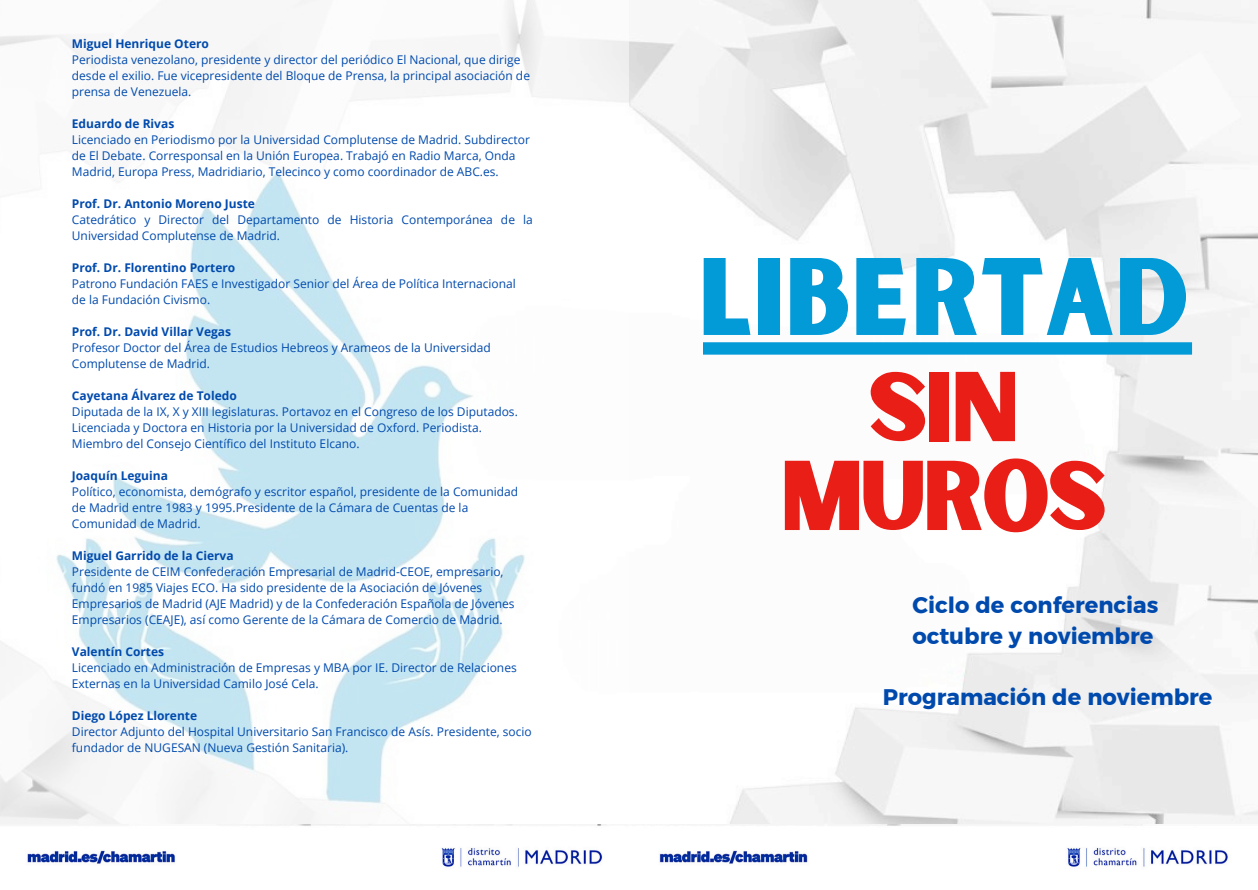
<style>
.page{position:relative;width:1258px;height:890px;background:#fff}
.page>*{position:absolute;margin:0;border:0;box-sizing:border-box;transform-origin:0 0}
.t1{font:105px "Sunborn Sans One";color:#039ad8}
.t2{font:94.5px/88.8px "Sunborn Sans One";letter-spacing:-.035em;color:#e81e17;text-align:center}
.t3{font:22.5px/31.5px "Kief Montaser Bold";color:#004aad}
.t4{font:12px/16px "Open Sans";color:#004aad}
.t5{font:700 12px "Open Sans";color:#004aad}
</style>
<div class="page">
<img style="left:0;top:0;width:1258px;height:867px">
<div style="left:703px;top:342px;width:489px;height:13px;background:#039ad8"></div>
<p class="t5" style="left:72px;top:35px;width:139px">Miguel Henrique Otero</p>
<p class="t4" style="left:72px;top:51px;width:460px">Periodista venezolano, presidente y director del periódico El Nacional, que dirige desde el exilio. Fue vicepresidente del Bloque de Prensa, la principal asociación de prensa de Venezuela.</p>
<p class="t5" style="left:72px;top:115px;width:104px">Eduardo de Rivas</p>
<p class="t4" style="left:72px;top:131px;width:459px">Licenciado en Periodismo por la Universidad Complutense de Madrid. Subdirector de El Debate. Corresponsal en la Unión Europea. Trabajó en Radio Marca, Onda<br>Madrid, Europa Press, Madridiario, Telecinco y como coordinador de ABC.es.</p>
<p class="t5" style="left:72px;top:195px;width:185px">Prof. Dr. Antonio Moreno Juste</p>
<p class="t4" style="left:72px;top:211px;width:462px">Catedrático y Director del Departamento de Historia Contemporánea de la<br>Universidad Complutense de Madrid.</p>
<p class="t5" style="left:72px;top:259px;width:165px">Prof. Dr. Florentino Portero</p>
<p class="t4" style="left:72px;top:275px;width:445px">Patrono Fundación FAES e Investigador Senior del Área de Política Internacional de la Fundación Civismo.</p>
<p class="t5" style="left:72px;top:323px;width:161px">Prof. Dr. David Villar Vegas</p>
<p class="t4" style="left:72px;top:339px;width:420px">Profesor Doctor del Área de Estudios Hebreos y Arameos de la Universidad<br>Complutense de Madrid.</p>
<p class="t5" style="left:72px;top:387px;width:166px">Cayetana Álvarez de Toledo</p>
<p class="t4" style="left:72px;top:403px;width:447px">Diputada de la IX, X y XIII legislaturas. Portavoz en el Congreso de los Diputados.</p>
<p class="t4" style="left:72px;top:419px;width:411px">Licenciada y Doctora en Historia por la Universidad de Oxford. Periodista.</p>
<p class="t4" style="left:72px;top:435px;width:289px">Miembro del Consejo Científico del Instituto Elcano.</p>
<p class="t5" style="left:72px;top:467px;width:98px">Joaquín Leguina</p>
<p class="t4" style="left:72px;top:483px;width:448px">Político, economista, demógrafo y escritor español, presidente de la Comunidad de Madrid entre 1983 y 1995.Presidente de la Cámara de Cuentas de la<br>Comunidad de Madrid.</p>
<p class="t5" style="left:72px;top:547px;width:163px">Miguel Garrido de la Cierva</p>
<p class="t4" style="left:72px;top:563px;width:444px">Presidente de CEIM Confederación Empresarial de Madrid-CEOE, empresario, fundó en 1985 Viajes ECO. Ha sido presidente de la Asociación de Jóvenes Empresarios de Madrid (AJE Madrid) y de la Confederación Española de Jóvenes Empresarios (CEAJE), así como Gerente de la Cámara de Comercio de Madrid.</p>
<p class="t5" style="left:72px;top:643px;width:94px">Valentín Cortes</p>
<p class="t4" style="left:72px;top:659px;width:446px">Licenciado en Administración de Empresas y MBA por IE. Director de Relaciones<br>Externas en la Universidad Camilo José Cela.</p>
<p class="t5" style="left:72px;top:707px;width:127px">Diego López Llorente</p>
<p class="t4" style="left:72px;top:723px;width:461px">Director Adjunto del Hospital Universitario San Francisco de Asís. Presidente, socio fundador de NUGESAN (Nueva Gestión Sanitaria).</p>
<h2 class="t1" style="left:698px;top:230px;width:492px">LIBERTAD</h2>
<p class="t2" style="left:780px;top:368px;width:329px">SIN<br>MUROS</p>
<p class="t3" style="left:912px;top:589px;width:247px">Ciclo de conferencias octubre y noviembre</p>
<p class="t3" style="left:883px;top:681px;width:331px">Programación de noviembre</p>
</div>
